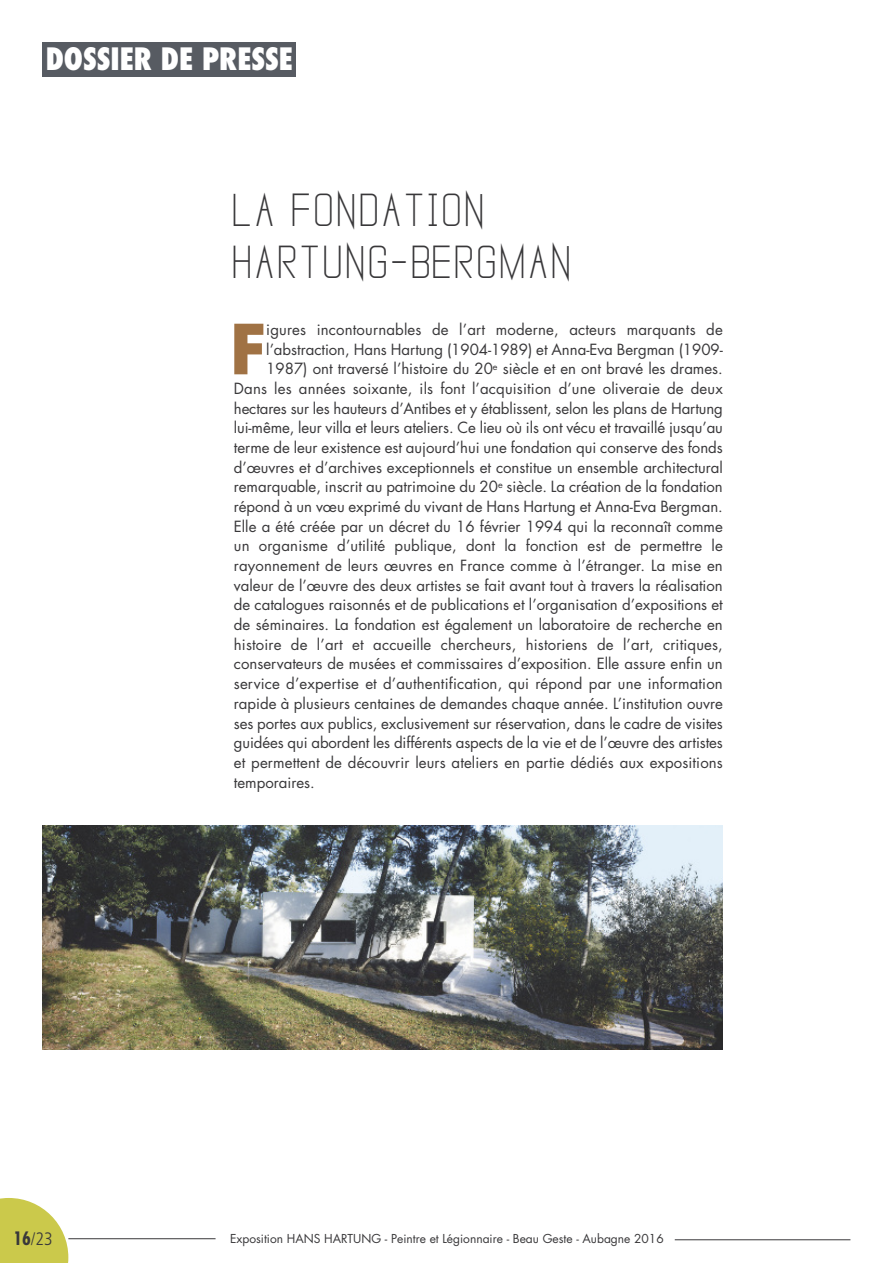
<style>
.page{position:relative;width:893px;height:1263px;background:#fff}
.page>*{position:absolute;margin:0;border:0;box-sizing:border-box;transform-origin:0 0}
.t1{font:700 67.2px "Futura";color:#a07244}
.t2{font:700 46.5px/51.9px "Vanadine";color:#39383a}
.t3{font:800 condensed 30px "Futura";color:#fff}
.t4{font:300 condensed 18px "Frutiger";color:#39383a}
.t5{font:15px "Futura";color:#39383a}
.t6{font:12px "Futura";color:#39383a}
.s1{font-family:"Futura";font-weight:700}
</style>
<div class="page">
<svg style="left:0;top:1198px;width:68px;height:65px"></svg>
<hr style="left:675px;top:1239px;width:175px;height:1px;background:#39383a">
<hr style="left:68px;top:1238px;width:148px;height:1px;background:#39383a">
<img style="left:43px;top:825px;width:680px;height:224px">
<div style="left:43px;top:43px;width:253px;height:34px;background:#575b62"></div>
<h3 class="t3" style="left:46px;top:42px;width:249px">DOSSIER DE PRESSE</h3>
<h2 class="t2" style="left:234px;top:184px;width:343px">LA FONDATION<br>HARTUNG-BERGMAN</h2>
<h1 class="t1" style="left:230px;top:319px;width:38px">F</h1>
<p class="t5" style="left:266px;top:323px;width:458px">igures incontournables de l’art moderne, acteurs marquants de</p>
<p class="t5" style="left:266px;top:342px;width:458px">l’abstraction, Hans Hartung (1904-1989) et Anna-Eva Bergman (1909-</p>
<p class="t5" style="left:266px;top:362px;width:458px">1987) ont traversé l’histoire du 20<sup>e</sup> siècle et en ont bravé les drames.</p>
<p class="t5" style="left:234px;top:382px;width:490px">Dans les années soixante, ils font l’acquisition d’une oliveraie de deux</p>
<p class="t5" style="left:234px;top:401px;width:490px">hectares sur les hauteurs d’Antibes et y établissent, selon les plans de Hartung</p>
<p class="t5" style="left:234px;top:421px;width:490px">lui-même, leur villa et leurs ateliers. Ce lieu où ils ont vécu et travaillé jusqu’au</p>
<p class="t5" style="left:234px;top:441px;width:490px">terme de leur existence est aujourd’hui une fondation qui conserve des fonds</p>
<p class="t5" style="left:234px;top:460px;width:490px">d’œuvres et d’archives exceptionnels et constitue un ensemble architectural</p>
<p class="t5" style="left:234px;top:480px;width:490px">remarquable, inscrit au patrimoine du 20<sup>e</sup> siècle. La création de la fondation</p>
<p class="t5" style="left:234px;top:500px;width:490px">répond à un vœu exprimé du vivant de Hans Hartung et Anna-Eva Bergman.</p>
<p class="t5" style="left:234px;top:519px;width:490px">Elle a été créée par un décret du 16 février 1994 qui la reconnaît comme</p>
<p class="t5" style="left:234px;top:539px;width:490px">un organisme d’utilité publique, dont la fonction est de permettre le</p>
<p class="t5" style="left:234px;top:559px;width:490px">rayonnement de leurs œuvres en France comme à l’étranger. La mise en</p>
<p class="t5" style="left:234px;top:578px;width:490px">valeur de l’œuvre des deux artistes se fait avant tout à travers la réalisation</p>
<p class="t5" style="left:234px;top:598px;width:490px">de catalogues raisonnés et de publications et l’organisation d’expositions et</p>
<p class="t5" style="left:234px;top:618px;width:490px">de séminaires. La fondation est également un laboratoire de recherche en</p>
<p class="t5" style="left:234px;top:637px;width:490px">histoire de l’art et accueille chercheurs, historiens de l’art, critiques,</p>
<p class="t5" style="left:234px;top:657px;width:490px">conservateurs de musées et commissaires d’exposition. Elle assure enfin un</p>
<p class="t5" style="left:234px;top:677px;width:490px">service d’expertise et d’authentification, qui répond par une information</p>
<p class="t5" style="left:234px;top:696px;width:490px">rapide à plusieurs centaines de demandes chaque année. L’institution ouvre</p>
<p class="t5" style="left:234px;top:716px;width:490px">ses portes aux publics, exclusivement sur réservation, dans le cadre de visites</p>
<p class="t5" style="left:234px;top:736px;width:490px">guidées qui abordent les différents aspects de la vie et de l’œuvre des artistes</p>
<p class="t5" style="left:234px;top:755px;width:490px">et permettent de découvrir leurs ateliers en partie dédiés aux expositions</p>
<p class="t5" style="left:234px;top:775px;width:83px">temporaires.</p>
<p class="t4" style="left:13px;top:1231px;width:41px"><span class="s1">16</span>/23</p>
<p class="t6" style="left:230px;top:1233px;width:435px">Exposition HANS HARTUNG - Peintre et Légionnaire - Beau Geste - Aubagne 2016</p>
</div>
